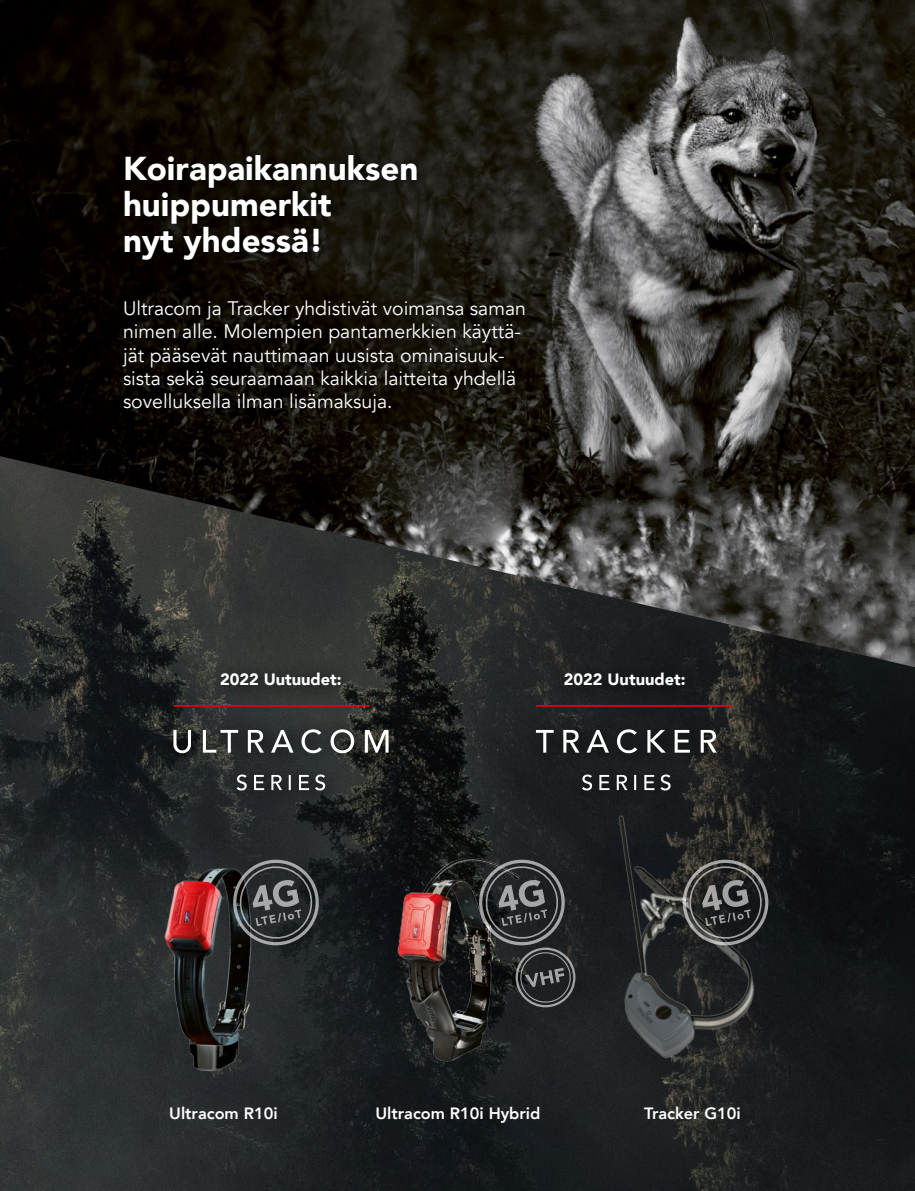
<style>
.page{position:relative;width:915px;height:1191px;background:#fff}
.page>*{position:absolute;margin:0;border:0;box-sizing:border-box;transform-origin:0 0}
.t1{font:900 33px/36px "Avenir";color:#fff}
.t2{font:19.5px/23.4px "Avenir";color:#fff}
.t3{font:800 16.35px "Avenir";color:#fff}
.t4{font:900 16.35px "Avenir";color:#fff}
</style>
<div class="page">
<svg style="left:0;top:667px;width:914px;height:524px;background:#1d2021"></svg>
<img style="left:0;top:0;width:914px;height:667px">
<div style="left:209px;top:660px;width:149px;height:42px;background:#000;opacity:.75"></div>
<div style="left:552px;top:660px;width:149px;height:42px;background:#191b1d"></div>
<div style="left:160px;top:717px;width:246px;height:91px;background:#000;opacity:.75"></div>
<svg style="left:236px;top:774px;width:89px;height:16px"></svg>
<svg style="left:173px;top:729px;width:215px;height:24px"></svg>
<div style="left:523px;top:717px;width:209px;height:91px;background:#000;opacity:.75"></div>
<svg style="left:581px;top:774px;width:89px;height:16px"></svg>
<svg style="left:535px;top:729px;width:181px;height:24px"></svg>
<img style="left:510px;top:807px;width:302px;height:302px">
<img style="left:102px;top:805px;width:222px;height:332px">
<img style="left:365px;top:827px;width:176px;height:251px">
<hr style="left:173px;top:705px;width:196px;height:2px;background:#e7000e">
<hr style="left:535px;top:705px;width:197px;height:2px;background:#e7000e">
<svg style="left:483px;top:864px;width:77px;height:77px;background:#424546"></svg>
<div style="left:479px;top:859px;width:85px;height:86px;border:3px solid #fff;border-radius:50%"></div>
<svg style="left:237px;top:864px;width:77px;height:77px;background:#434748"></svg>
<div style="left:233px;top:859px;width:86px;height:86px;border:3px solid #fff;border-radius:50%"></div>
<svg style="left:686px;top:864px;width:77px;height:77px;background:#454545"></svg>
<div style="left:682px;top:859px;width:86px;height:86px;border:3px solid #fff;border-radius:50%"></div>
<div style="left:113px;top:144px;width:320px;height:132px;background:#000;opacity:.75"></div>
<div style="left:112px;top:289px;width:428px;height:139px;background:#000;opacity:.75"></div>
<div style="left:515px;top:947px;width:60px;height:60px;border:2px solid #fff;border-radius:50%"></div>
<svg style="left:518px;top:950px;width:54px;height:54px;background:#3c3e40"></svg>
<p class="t1" style="left:123px;top:150px;width:297px">Koirapaikannuksen huippumerkit<br>nyt yhdessä!</p>
<p class="t2" style="left:123px;top:297px;width:404px">Ultracom ja Tracker yhdistivät voimansa saman nimen alle. Molempien pantamerkkien käyttä&shy;jät pääsevät nauttimaan uusista ominaisuuk&shy;sista sekä seuraamaan kaikkia laitteita yhdellä sovelluksella ilman lisämaksuja.</p>
<p class="t4" style="left:220px;top:665px;width:123px">2022 Uutuudet:</p>
<p class="t4" style="left:563px;top:665px;width:123px">2022 Uutuudet:</p>
<p class="t3" style="left:169px;top:1100px;width:110px">Ultracom R10i</p>
<p class="t3" style="left:375px;top:1100px;width:166px">Ultracom R10i Hybrid</p>
<p class="t3" style="left:644px;top:1100px;width:98px">Tracker G10i</p>
</div>
